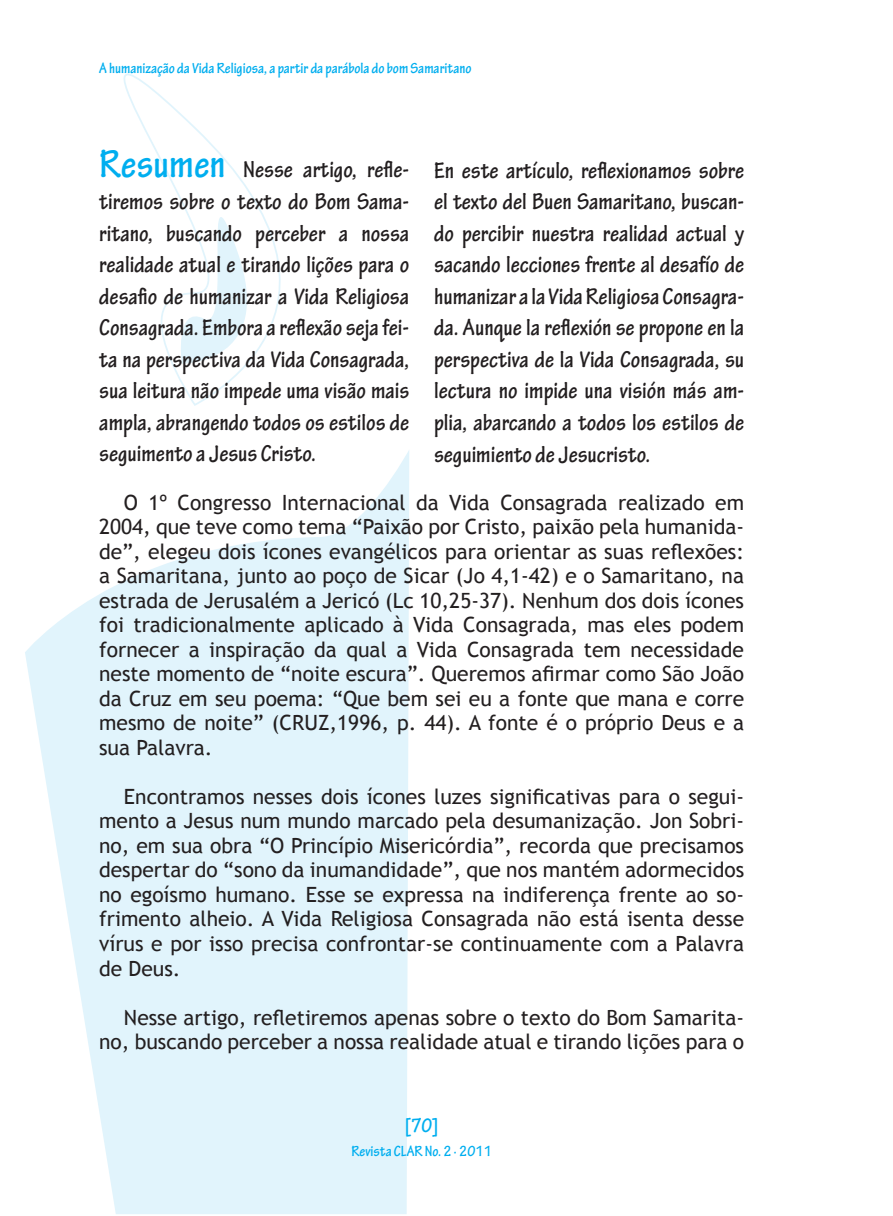
<style>
.page{position:relative;width:893px;height:1216px;background:#fff}
.page>*{position:absolute;margin:0;border:0;box-sizing:border-box;transform-origin:0 0}
.t1{font:700 condensed 24.5px/31.5px "Tekton Pro";color:#231f20;text-align:justify}
.t2{font:21px/24.5px "Trebuchet MS";color:#231f20;text-align:justify}
.t3{font:700 condensed 21px "Tekton Pro";color:#00aeef}
.t4{font:700 condensed 15.75px "Tekton Pro";color:#00aeef}
.s1{font-size:42px;color:#00aeef}
</style>
<div class="page">
<svg style="left:25px;top:451px;width:384px;height:763px;fill:#e1f4fc"></svg>
<svg style="left:123px;top:73px;width:158px;height:333px"></svg>
<svg style="left:174px;top:140px;width:103px;height:224px"></svg>
<p class="t4" style="left:99px;top:59px;width:374px">A humanização da Vida Religiosa, a partir da parábola do bom Samaritano</p>
<p class="t1" style="left:99px;top:154px;width:311px"><span class="s1">Resumen</span> Nesse artigo, refle&shy;tiremos sobre o texto do Bom Sama&shy;ritano, buscando perceber a nossa realidade atual e tirando lições para o desafio de humanizar a Vida Religiosa Consagrada. Embora a reflexão seja fei&shy;ta na perspectiva da Vida Consagrada, sua leitura não impede uma visão mais ampla, abrangendo todos os estilos de seguimento a Jesus Cristo.</p>
<p class="t1" style="left:434px;top:155px;width:312px">En este artículo, reflexionamos sobre el texto del Buen Samaritano, buscan&shy;do percibir nuestra realidad actual y sacando lecciones frente al desafío de humanizar a la Vida Religiosa Consagra&shy;da. Aunque la reflexión se propone en la perspectiva de la Vida Consagrada, su lectura no impide una visión más am&shy;plia, abarcando a todos los estilos de seguimiento de Jesucristo.</p>
<p class="t2" style="left:99px;top:490px;width:646px;text-indent:25px">O 1º Congresso Internacional da Vida Consagrada realizado em 2004, que teve como tema “Paixão por Cristo, paixão pela humanida&shy;de”, elegeu dois ícones evangélicos para orientar as suas reflexões: a Samaritana, junto ao poço de Sicar (Jo 4,1-42) e o Samaritano, na estrada de Jerusalém a Jericó (Lc 10,25-37). Nenhum dos dois ícones foi tradicionalmente aplicado à Vida Consagrada, mas eles podem fornecer a inspiração da qual a Vida Consagrada tem necessidade neste momento de “noite escura”. Queremos afirmar como São João da Cruz em seu poema: “Que bem sei eu a fonte que mana e corre mesmo de noite” (CRUZ,1996, p. 44). A fonte é o próprio Deus e a sua Palavra.</p>
<p class="t2" style="left:99px;top:784px;width:646px;text-indent:25px">Encontramos nesses dois ícones luzes significativas para o segui&shy;mento a Jesus num mundo marcado pela desumanização. Jon Sobri&shy;no, em sua obra “O Princípio Misericórdia”, recorda que precisamos despertar do “sono da inumandidade”, que nos mantém adormecidos no egoísmo humano. Esse se expressa na indiferença frente ao so&shy;frimento alheio. A Vida Religiosa Consagrada não está isenta desse vírus e por isso precisa confrontar-se continuamente com a Palavra de Deus.</p>
<p class="t2" style="left:99px;top:1005px;width:646px;text-align:right">Nesse artigo, refletiremos apenas sobre o texto do Bom Samarita&shy;no, buscando perceber a nossa realidade atual e tirando lições para o</p>
<p class="t3" style="left:405px;top:1112px;width:35px">[70]</p>
<p class="t4" style="left:351px;top:1141px;width:142px">Revista CLAR No. 2 · 2011</p>
</div>
